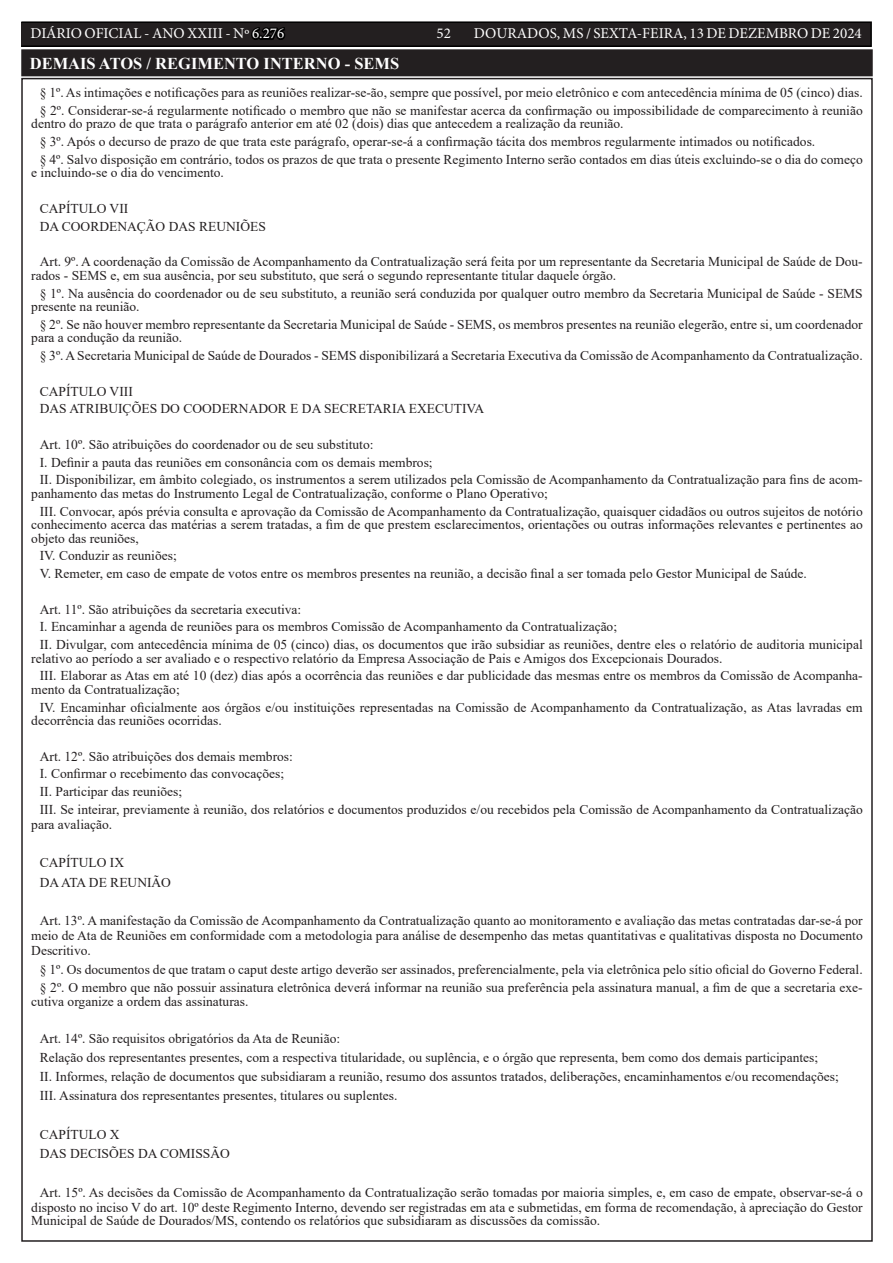
<style>
.page{position:relative;width:893px;height:1263px;background:#fff}
.page>*{position:absolute;margin:0;border:0;box-sizing:border-box;transform-origin:0 0}
.TEXTO{font:700 16.5px "Times New Roman";color:#fff}
.t1{font:15px "Minion Pro";color:#fff}
.TEXTO-2{font:13.5px/13.5px "Times New Roman";color:#231f20}
.s1{color:#000}
</style>
<div class="page">
<div style="left:21px;top:22px;width:850px;height:24px;background:#231f20"></div>
<div style="left:21px;top:21px;width:851px;height:26px;border:2px solid #000"></div>
<div style="left:23px;top:51px;width:848px;height:23px;background:#231f20"></div>
<div style="left:21px;top:49px;width:852px;height:27px;border:4px solid #231f20"></div>
<p class="t1" style="left:31px;top:24px;width:255px">DIÁRIO OFICIAL - ANO XXIII - Nº <span class="s1">6.276</span></p>
<p class="t1" style="left:437px;top:24px;width:16px">52</p>
<p class="t1" style="left:474px;top:24px;width:389px">DOURADOS, MS / SEXTA-FEIRA, 13 DE DEZEMBRO DE 2024</p>
<p class="TEXTO" style="left:30px;top:52px;width:371px">DEMAIS ATOS / REGIMENTO INTERNO - SEMS</p>
<p class="TEXTO-2" style="left:40px;top:86px;width:824px">§ 1º. As intimações e notificações para as reuniões realizar-se-ão, sempre que possível, por meio eletrônico e com antecedência mínima de 05 (cinco) dias.</p>
<p class="TEXTO-2" style="left:31px;top:103px;width:833px;text-indent:9px">§ 2º. Considerar-se-á regularmente notificado o membro que não se manifestar acerca da confirmação ou impossibilidade de comparecimento à reunião dentro do prazo de que trata o parágrafo anterior em até 02 (dois) dias que antecedem a realização da reunião.</p>
<p class="TEXTO-2" style="left:40px;top:135px;width:777px">§ 3º. Após o decurso de prazo de que trata este parágrafo, operar-se-á a confirmação tácita dos membros regularmente intimados ou notificados.</p>
<p class="TEXTO-2" style="left:31px;top:152px;width:833px;text-indent:9px">§ 4º. Salvo disposição em contrário, todos os prazos de que trata o presente Regimento Interno serão contados em dias úteis excluindo-se o dia do começo e incluindo-se o dia do vencimento.</p>
<p class="TEXTO-2" style="left:40px;top:201px;width:90px">CAPÍTULO VII</p>
<p class="TEXTO-2" style="left:40px;top:219px;width:228px">DA COORDENAÇÃO DAS REUNIÕES</p>
<p class="TEXTO-2" style="left:31px;top:255px;width:833px;text-indent:9px">Art. 9º. A coordenação da Comissão de Acompanhamento da Contratualização será feita por um representante da Secretaria Municipal de Saúde de Dou&shy;rados - SEMS e, em sua ausência, por seu substituto, que será o segundo representante titular daquele órgão.</p>
<p class="TEXTO-2" style="left:31px;top:286px;width:833px;text-indent:9px">§ 1º. Na ausência do coordenador ou de seu substituto, a reunião será conduzida por qualquer outro membro da Secretaria Municipal de Saúde - SEMS presente na reunião.</p>
<p class="TEXTO-2" style="left:31px;top:317px;width:833px;text-indent:9px">§ 2º. Se não houver membro representante da Secretaria Municipal de Saúde - SEMS, os membros presentes na reunião elegerão, entre si, um coordenador para a condução da reunião.</p>
<p class="TEXTO-2" style="left:40px;top:348px;width:824px">§ 3º. A Secretaria Municipal de Saúde de Dourados - SEMS disponibilizará a Secretaria Executiva da Comissão de Acompanhamento da Contratualização.</p>
<p class="TEXTO-2" style="left:40px;top:384px;width:95px">CAPÍTULO VIII</p>
<p class="TEXTO-2" style="left:40px;top:402px;width:446px">DAS ATRIBUIÇÕES DO COODERNADOR E DA SECRETARIA EXECUTIVA</p>
<p class="TEXTO-2" style="left:40px;top:437px;width:335px">Art. 10º. São atribuições do coordenador ou de seu substituto:</p>
<p class="TEXTO-2" style="left:40px;top:455px;width:394px">I. Definir a pauta das reuniões em consonância com os demais membros;</p>
<p class="TEXTO-2" style="left:31px;top:473px;width:833px;text-indent:9px">II. Disponibilizar, em âmbito colegiado, os instrumentos a serem utilizados pela Comissão de Acompanhamento da Contratualização para fins de acom&shy;panhamento das metas do Instrumento Legal de Contratualização, conforme o Plano Operativo;</p>
<p class="TEXTO-2" style="left:31px;top:504px;width:833px;text-align:justify;text-indent:9px">III. Convocar, após prévia consulta e aprovação da Comissão de Acompanhamento da Contratualização, quaisquer cidadãos ou outros sujeitos de notório conhecimento acerca das matérias a serem tratadas, a fim de que prestem esclarecimentos, orientações ou outras informações relevantes e pertinentes ao objeto das reuniões,</p>
<p class="TEXTO-2" style="left:40px;top:549px;width:138px">IV. Conduzir as reuniões;</p>
<p class="TEXTO-2" style="left:40px;top:566px;width:769px">V. Remeter, em caso de empate de votos entre os membros presentes na reunião, a decisão final a ser tomada pelo Gestor Municipal de Saúde.</p>
<p class="TEXTO-2" style="left:40px;top:602px;width:263px">Art. 11º. São atribuições da secretaria executiva:</p>
<p class="TEXTO-2" style="left:40px;top:620px;width:579px">I. Encaminhar a agenda de reuniões para os membros Comissão de Acompanhamento da Contratualização;</p>
<p class="TEXTO-2" style="left:31px;top:637px;width:833px;text-indent:9px">II. Divulgar, com antecedência mínima de 05 (cinco) dias, os documentos que irão subsidiar as reuniões, dentre eles o relatório de auditoria municipal relativo ao período a ser avaliado e o respectivo relatório da Empresa Associação de Pais e Amigos dos Excepcionais Dourados.</p>
<p class="TEXTO-2" style="left:31px;top:669px;width:833px;text-indent:9px">III. Elaborar as Atas em até 10 (dez) dias após a ocorrência das reuniões e dar publicidade das mesmas entre os membros da Comissão de Acompanha&shy;mento da Contratualização;</p>
<p class="TEXTO-2" style="left:31px;top:700px;width:833px;text-indent:9px">IV. Encaminhar oficialmente aos órgãos e/ou instituições representadas na Comissão de Acompanhamento da Contratualização, as Atas lavradas em decorrência das reuniões ocorridas.</p>
<p class="TEXTO-2" style="left:40px;top:749px;width:255px">Art. 12º. São atribuições dos demais membros:</p>
<p class="TEXTO-2" style="left:40px;top:767px;width:246px">I. Confirmar o recebimento das convocações;</p>
<p class="TEXTO-2" style="left:40px;top:784px;width:144px">II. Participar das reuniões;</p>
<p class="TEXTO-2" style="left:31px;top:801px;width:833px;line-height:15px;text-indent:9px">III. Se inteirar, previamente à reunião, dos relatórios e documentos produzidos e/ou recebidos pela Comissão de Acompanhamento da Contratualização para avaliação.</p>
<p class="TEXTO-2" style="left:40px;top:856px;width:86px">CAPÍTULO IX</p>
<p class="TEXTO-2" style="left:40px;top:875px;width:133px">DA ATA DE REUNIÃO</p>
<p class="TEXTO-2" style="left:31px;top:913px;width:833px;line-height:15px;text-align:justify;text-indent:9px">Art. 13º. A manifestação da Comissão de Acompanhamento da Contratualização quanto ao monitoramento e avaliação das metas contratadas dar-se-á por meio de Ata de Reuniões em conformidade com a metodologia para análise de desempenho das metas quantitativas e qualitativas disposta no Documento Descritivo.</p>
<p class="TEXTO-2" style="left:40px;top:963px;width:824px">§ 1º. Os documentos de que tratam o caput deste artigo deverão ser assinados, preferencialmente, pela via eletrônica pelo sítio oficial do Governo Federal.</p>
<p class="TEXTO-2" style="left:31px;top:980px;width:833px;text-indent:9px">§ 2º. O membro que não possuir assinatura eletrônica deverá informar na reunião sua preferência pela assinatura manual, a fim de que a secretaria exe&shy;cutiva organize a ordem das assinaturas.</p>
<p class="TEXTO-2" style="left:40px;top:1031px;width:302px">Art. 14º. São requisitos obrigatórios da Ata de Reunião:</p>
<p class="TEXTO-2" style="left:40px;top:1050px;width:780px">Relação dos representantes presentes, com a respectiva titularidade, ou suplência, e o órgão que representa, bem como dos demais participantes;</p>
<p class="TEXTO-2" style="left:40px;top:1069px;width:800px">II. Informes, relação de documentos que subsidiaram a reunião, resumo dos assuntos tratados, deliberações, encaminhamentos e/ou recomendações;</p>
<p class="TEXTO-2" style="left:40px;top:1089px;width:359px">III. Assinatura dos representantes presentes, titulares ou suplentes.</p>
<p class="TEXTO-2" style="left:40px;top:1127px;width:81px">CAPÍTULO X</p>
<p class="TEXTO-2" style="left:40px;top:1146px;width:192px">DAS DECISÕES DA COMISSÃO</p>
<p class="TEXTO-2" style="left:31px;top:1184px;width:833px;line-height:15px;text-align:right">Art. 15º. As decisões da Comissão de Acompanhamento da Contratualização serão tomadas por maioria simples, e, em caso de empate, observar-se-á o disposto no inciso V do art. 10º deste Regimento Interno, devendo ser registradas em ata e submetidas, em forma de recomendação, à apreciação do Gestor</p>
<p class="TEXTO-2" style="left:31px;top:1213px;width:570px">Municipal de Saúde de Dourados/MS, contendo os relatórios que subsidiaram as discussões da comissão.</p>
</div>
